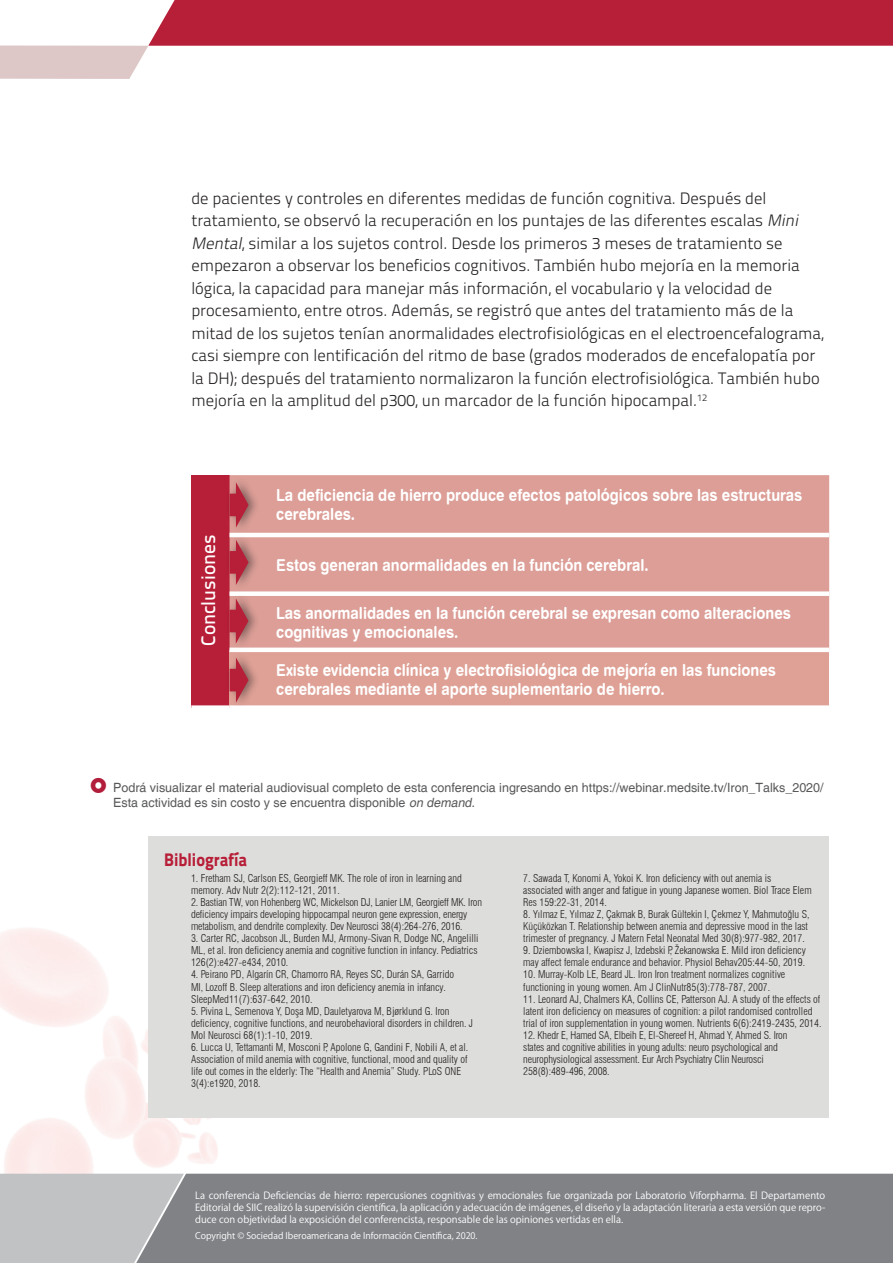
<style>
.page{position:relative;width:893px;height:1263px;background:#fff}
.page>*{position:absolute;margin:0;border:0;box-sizing:border-box;transform-origin:0 0}
.t1{font:19.5px "Titillium Text 25 L 600 wt";color:#fff}
.t2{font:18.15px "Titillium Text 25 L 999 wt";color:#b71e37;scale:.91 1}
.t3{font:16.5px/22.5px "Titillium Text 25 L 250 wt";color:#231f20}
.t4{font:16.5px/19px "Swiss 721 BT Bold Rounded";color:#fff;scale:.9 1}
.t5{font:12.75px/14.7px "Helvetica";color:#57585a}
.t6{font:300 condensed 10.5px/12.1px "Swiss 721 BT";color:#231f20}
.t7{font:9.75px/12px "Koz Go Pr 6 N";color:#fff;text-align:justify}
.t8{font:9px "Koz Go Pr 6 N";color:#fff}
.s1{font-style:italic}
</style>
<div class="page">
<svg style="left:0;top:0;width:893px;height:79px"></svg>
<div style="left:184px;top:1174px;width:709px;height:89px;background:#808285"></div>
<svg style="left:0;top:1174px;width:184px;height:89px"></svg>
<div style="left:148px;top:836px;width:681px;height:282px;background:#dddddb"></div>
<div style="left:191px;top:475px;width:39px;height:233px;background:#b71e37"></div>
<div style="left:230px;top:475px;width:599px;height:173px;background:#dc9e97"></div>
<div style="left:230px;top:650px;width:599px;height:58px;background:#dfa196"></div>
<div style="left:230px;top:591px;width:599px;height:5px;background:#fff"></div>
<hr style="left:230px;top:648px;width:599px;height:4px;background:#fff">
<div style="left:191px;top:705px;width:39px;height:5px;background:#fff"></div>
<div style="left:230px;top:705px;width:599px;height:5px;background:#fff"></div>
<hr style="left:230px;top:533px;width:599px;height:4px;background:#fff">
<div style="left:226px;top:476px;width:34px;height:58px;background:#231f20;opacity:.5"></div>
<svg style="left:230px;top:482px;width:19px;height:46px"></svg>
<div style="left:226px;top:651px;width:34px;height:58px;background:#231f20;opacity:.5"></div>
<svg style="left:230px;top:657px;width:19px;height:46px"></svg>
<div style="left:226px;top:533px;width:34px;height:58px;background:#231f20;opacity:.5"></div>
<svg style="left:230px;top:540px;width:19px;height:45px"></svg>
<div style="left:226px;top:592px;width:34px;height:58px;background:#231f20;opacity:.5"></div>
<svg style="left:230px;top:598px;width:18px;height:46px"></svg>
<p class="t3" style="left:191px;top:186px;width:634px">de pacientes y controles en diferentes medidas de función cognitiva. Después del tratamiento, se observó la recuperación en los puntajes de las diferentes escalas <span class="s1">Mini Mental</span>, similar a los sujetos control. Desde los primeros 3 meses de tratamiento se empezaron a observar los beneficios cognitivos. También hubo mejoría en la memoria lógica, la capacidad para manejar más información, el vocabulario y la velocidad de procesamiento, entre otros. Además, se registró que antes del tratamiento más de la mitad de los sujetos tenían anormalidades electrofisiológicas en el electroencefalograma, casi siempre con lentificación del ritmo de base (grados moderados de encefalopatía por la DH); después del tratamiento normalizaron la función electrofisiológica. También hubo mejoría en la amplitud del p300, un marcador de la función hipocampal.<sup>12</sup></p>
<h1 class="t1" style="left:194px;top:646px;width:113px;rotate:-90deg">Conclusiones</h1>
<h3 class="t4" style="left:276px;top:485px;width:586px">La deficiencia de hierro produce efectos patológicos sobre las estructuras cerebrales.</h3>
<h3 class="t4" style="left:276px;top:555px;width:415px">Estos generan anormalidades en la función cerebral.</h3>
<h3 class="t4" style="left:276px;top:603px;width:573px">Las anormalidades en la función cerebral se expresan como alteraciones cognitivas y emocionales.</h3>
<h3 class="t4" style="left:276px;top:660px;width:557px">Existe evidencia clínica y electrofisiológica de mejoría en las funciones cerebrales mediante el aporte suplementario de hierro.</h3>
<p class="t5" style="left:113px;top:781px;width:712px">Podrá visualizar el material audiovisual completo de esta conferencia ingresando en https://webinar.medsite.tv/Iron_Talks_2020/<br>Esta actividad es sin costo y se encuentra disponible <span class="s1">on demand.</span></p>
<h2 class="t2" style="left:164px;top:845px;width:93px">Bibliografía</h2>
<p class="t6" style="left:191px;top:872px;width:272px">1. Fretham SJ, Carlson ES, Georgieff MK. The role of iron in learning and memory. Adv Nutr 2(2):112-121, 2011.</p>
<p class="t6" style="left:191px;top:896px;width:293px">2. Bastian TW, von Hohenberg WC, Mickelson DJ, Lanier LM, Georgieff MK. Iron deficiency impairs developing hippocampal neuron gene expression, energy metabolism, and dendrite complexity. Dev Neurosci 38(4):264-276, 2016.</p>
<p class="t6" style="left:191px;top:932px;width:289px;text-align:justify">3. Carter RC, Jacobson JL, Burden MJ, Armony-Sivan R, Dodge NC, Angelilli ML, et al. Iron deficiency anemia and cognitive function in infancy. Pediatrics 126(2):e427-e434, 2010.</p>
<p class="t6" style="left:191px;top:969px;width:265px">4. Peirano PD, Algarín CR, Chamorro RA, Reyes SC, Durán SA, Garrido<br>MI, Lozoff B. Sleep alterations and iron deficiency anemia in infancy.<br>SleepMed11(7):637-642, 2010.</p>
<p class="t6" style="left:191px;top:1005px;width:284px">5. Pivina L, Semenova Y, Doşa MD, Dauletyarova M, Bjørklund G. Iron deficiency, cognitive functions, and neurobehavioral disorders in children. J<br>Mol Neurosci 68(1):1-10, 2019.</p>
<p class="t6" style="left:191px;top:1041px;width:279px">6. Lucca U, Tettamanti M, Mosconi P, Apolone G, Gandini F, Nobili A, et al.<br>Association of mild anemia with cognitive, functional, mood and quality of life out comes in the elderly: The “Health and Anemia” Study. PLoS ONE 3(4):e1920, 2018.</p>
<p class="t6" style="left:523px;top:872px;width:290px">7. Sawada T, Konomi A, Yokoi K. Iron deficiency with out anemia is associated with anger and fatigue in young Japanese women. Biol Trace Elem<br>Res 159:22-31, 2014.</p>
<p class="t6" style="left:523px;top:908px;width:288px">8. Yılmaz E, Yılmaz Z, Çakmak B, Burak Gültekin I, Çekmez Y, Mahmutoğlu S,<br>Küçüközkan T. Relationship between anemia and depressive mood in the last trimester of pregnancy. J Matern Fetal Neonatal Med 30(8):977-982, 2017.</p>
<p class="t6" style="left:523px;top:944px;width:284px">9. Dziembowska I, Kwapisz J, Izdebski P, Žekanowska E. Mild iron deficiency may affect female endurance and behavior. Physiol Behav205:44-50, 2019.</p>
<p class="t6" style="left:523px;top:969px;width:264px">10. Murray-Kolb LE, Beard JL. Iron Iron treatment normalizes cognitive functioning in young women. Am J ClinNutr85(3):778-787, 2007.</p>
<p class="t6" style="left:523px;top:993px;width:300px">11. Leonard AJ, Chalmers KA, Collins CE, Patterson AJ. A study of the effects of latent iron deficiency on measures of cognition: a pilot randomised controlled trial of iron supplementation in young women. Nutrients 6(6):2419-2435, 2014.</p>
<p class="t6" style="left:523px;top:1029px;width:266px">12. Khedr E, Hamed SA, Elbeih E, El-Shereef H, Ahmad Y, Ahmed S. Iron states and cognitive abilities in young adults: neuro psychological and neurophysiological assessment. Eur Arch Psychiatry Clin Neurosci 258(8):489-496, 2008.</p>
<p class="t7" style="left:195px;top:1189px;width:632px">La conferencia Deficiencias de hierro: repercusiones cognitivas y emocionales fue organizada por Laboratorio Viforpharma. El Departamento Editorial de SIIC realizó la supervisión científica, la aplicación y adecuación de imágenes, el diseño y la adaptación literaria a esta versión que repro&shy;duce con objetividad la exposición del conferencista, responsable de las opiniones vertidas en ella.</p>
<p class="t8" style="left:195px;top:1231px;width:284px">Copyright © Sociedad Iberoamericana de Información Científica, 2020.</p>
</div>
